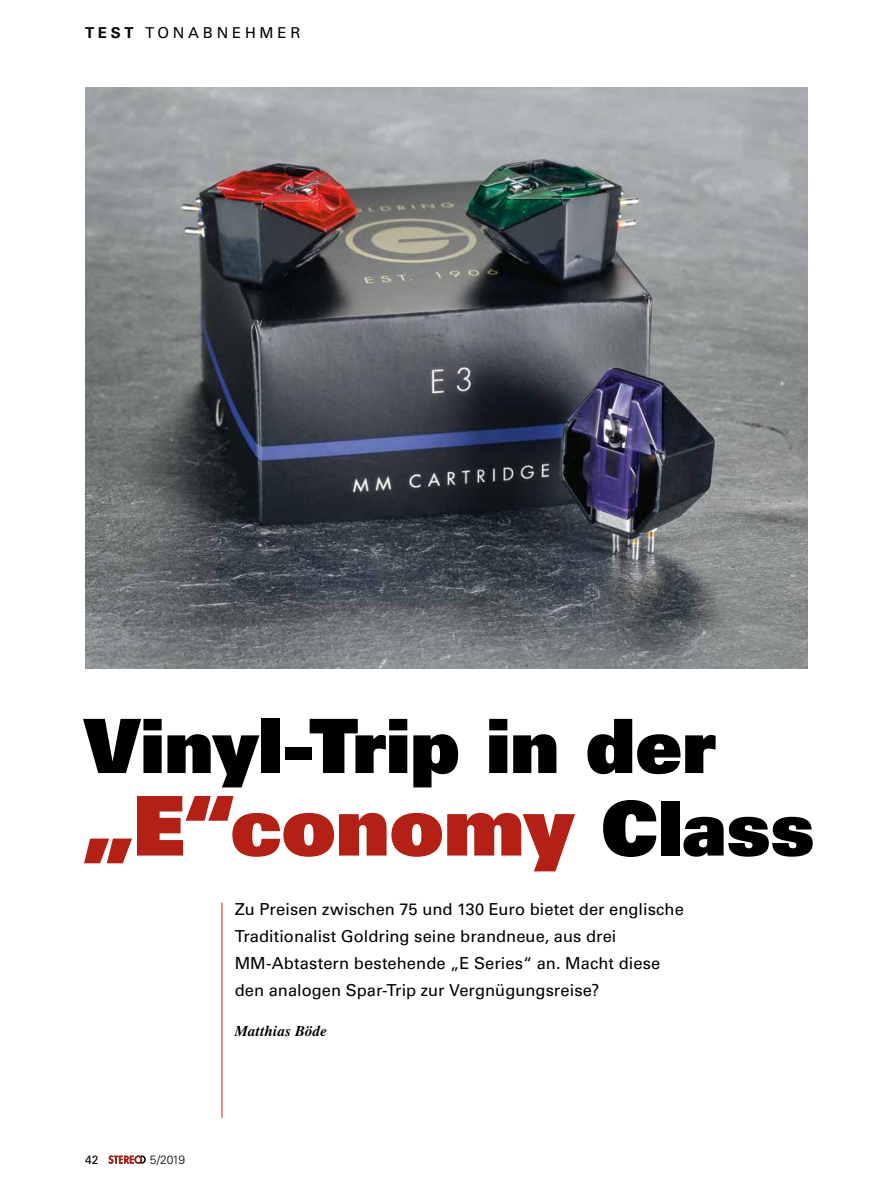
<style>
.page{position:relative;width:893px;height:1191px;background:#fff}
.page>*{position:absolute;margin:0;border:0;box-sizing:border-box;transform-origin:0 0}
.t1{font:82.5px "Univers LT Std X Black";letter-spacing:-.005em;color:#b32116}
.t2{font:75px "Univers LT Std X Black";color:#000}
.t3{font:16.5px/27px "Univers LT Std";letter-spacing:.005em;color:#000}
.t4{font:15px "Univers LT Std";letter-spacing:.25em;color:#000}
.t5{font:italic 700 15px "Times LT Std";letter-spacing:.01em;color:#000}
.t6{font:300 12px "Univers LT Std";color:#000}
.t7{font:12px "Univers LT Std";color:#000}
.s1{font-weight:700}
.s2{font-size:75px;color:#000}
</style>
<div class="page">
<svg style="left:108px;top:1155px;width:38px;height:8px"></svg>
<img style="left:85px;top:87px;width:723px;height:581px">
<hr style="left:222px;top:902px;width:1px;height:215px;background:#b32116">
<p class="t4" style="left:85px;top:24px;width:217px"><span class="s1">TEST</span> TONABNEHMER</p>
<h2 class="t2" style="left:84px;top:696px;width:634px">Vinyl-Trip in der</h2>
<h1 class="t1" style="left:84px;top:771px;width:732px">„E“conomy <span class="s2">Class</span></h1>
<p class="t7" style="left:85px;top:1152px;width:15px">42</p>
<p class="t6" style="left:150px;top:1152px;width:37px">5/2019</p>
<p class="t3" style="left:235px;top:895px;width:451px">Zu Preisen zwischen 75 und 130 Euro bietet der englische Traditionalist Goldring seine brandneue, aus drei MM-Abtastern bestehende „E Series“ an. Macht diese den analogen Spar-Trip zur Vergnügungsreise?</p>
<p class="t5" style="left:235px;top:1022px;width:94px">Matthias Böde</p>
</div>
